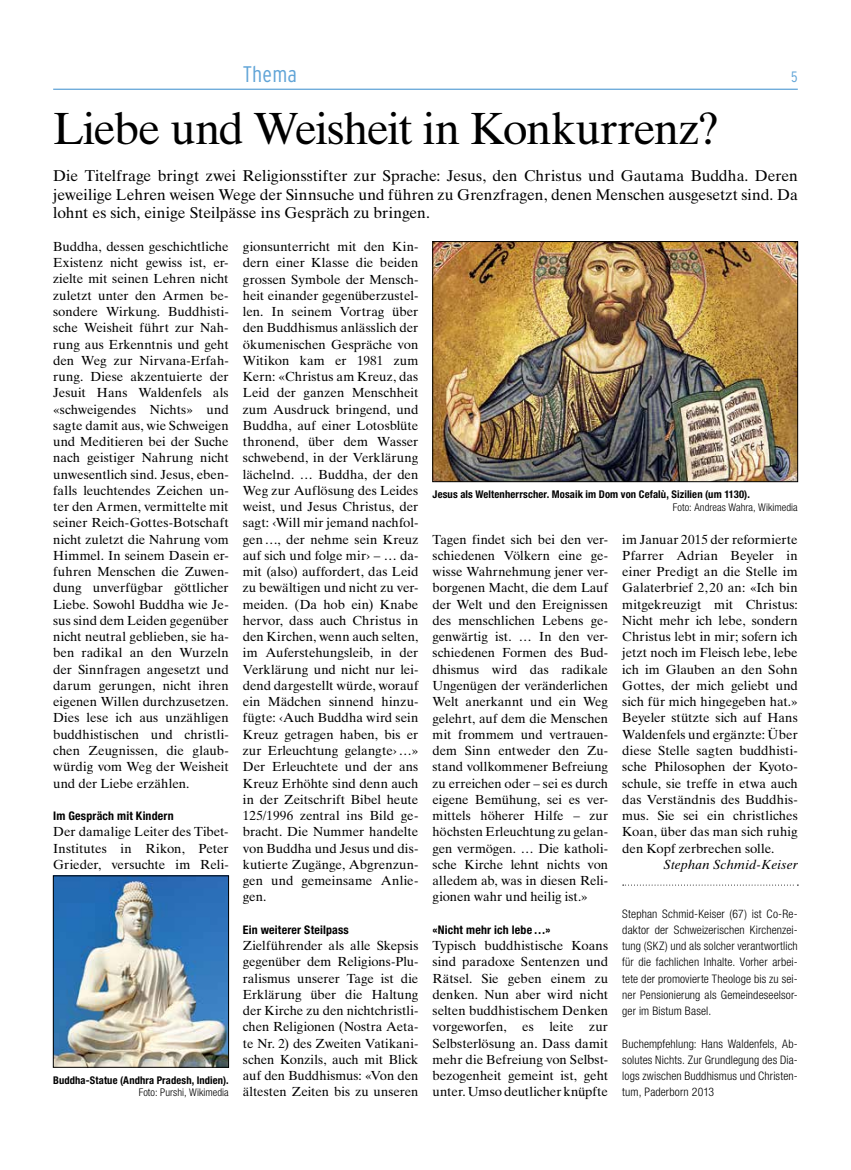
<style>
.page{position:relative;width:851px;height:1170px;background:#fff}
.page>*{position:absolute;margin:0;border:0;box-sizing:border-box;transform-origin:0 0}
.t1{font:45px "Times Ten LT Std";letter-spacing:-.035em;color:#000}
.t2{font:300 condensed 22.5px "Interstate";letter-spacing:.01em;color:#60a4d7}
.t3{font:15.62px/18.8px "Times Ten LT Std";letter-spacing:-.005em;color:#000;text-align:justify}
.t4{font:300 condensed 15px "Interstate";color:#60a4d7}
.t5{font:13.12px/16.2px "Times Ten LT Std";letter-spacing:-.005em;color:#000;text-align:justify}
.t6{font:italic 13.12px "Times Ten LT Std";letter-spacing:.015em;color:#000}
.t7{font:700 condensed 11.88px "Helvetica Neue LT Std";letter-spacing:.015em;color:#000}
.t8{font:300 condensed 11.75px/16.2px "Helvetica Neue LT Std";letter-spacing:.01em;color:#000;text-align:justify}
.t9{font:700 condensed 10.62px "Helvetica Neue LT Std";letter-spacing:.01em;color:#000}
.t10{font:300 condensed 10.62px "Helvetica Neue LT Std";letter-spacing:.005em;color:#000}
</style>
<div class="page">
<hr style="left:53px;top:89px;width:744px;height:1px;background:#60a4d7">
<img style="left:434px;top:243px;width:361px;height:237px">
<div style="left:432px;top:241px;width:365px;height:241px;border:1px solid #000"></div>
<svg style="left:622px;top:884px;width:176px;height:1px"></svg>
<img style="left:55px;top:877px;width:172px;height:188px">
<div style="left:53px;top:875px;width:176px;height:192px;border:1px solid #000"></div>
<h2 class="t2" style="left:243px;top:62px;width:56px">Thema</h2>
<p class="t4" style="left:791px;top:68px;width:8px">5</p>
<h1 class="t1" style="left:53px;top:102px;width:667px">Liebe und Weisheit in Konkurrenz?</h1>
<p class="t3" style="left:53px;top:166px;width:746px">Die Titelfrage bringt zwei Religionsstifter zur Sprache: Jesus, den Christus und Gautama Buddha. Deren jeweilige Lehren weisen Wege der Sinnsuche und führen zu Grenzfragen, denen Menschen ausgesetzt sind. Da lohnt es sich, einige Steilpässe ins Gespräch zu bringen.</p>
<p class="t5" style="left:53px;top:238px;width:177px">Buddha, dessen geschichtliche Existenz nicht gewiss ist, er&shy;zielte mit seinen Lehren nicht zuletzt unter den Armen be&shy;sondere Wirkung. Buddhisti&shy;sche Weisheit führt zur Nah&shy;rung aus Erkenntnis und geht den Weg zur Nirvana-Erfah&shy;rung. Diese akzentuierte der Jesuit Hans Waldenfels als «schweigendes Nichts» und sagte damit aus, wie Schweigen und Meditieren bei der Suche nach geistiger Nahrung nicht unwesentlich sind. Jesus, eben&shy;falls leuchtendes Zeichen un&shy;ter den Armen, vermittelte mit seiner Reich-Gottes-Botschaft nicht zuletzt die Nahrung vom Himmel. In seinem Dasein er&shy;fuhren Menschen die Zuwen&shy;dung unverfügbar göttlicher Liebe. Sowohl Buddha wie Je&shy;sus sind dem Leiden gegenüber nicht neutral geblieben, sie ha&shy;ben radikal an den Wurzeln der Sinnfragen angesetzt und darum gerungen, nicht ihren eigenen Willen durchzusetzen.<br>Dies lese ich aus unzähligen buddhistischen und christli&shy;chen Zeugnissen, die glaub&shy;würdig vom Weg der Weisheit und der Liebe erzählen.</p>
<p class="t7" style="left:53px;top:808px;width:122px">Im Gespräch mit Kindern</p>
<p class="t5" style="left:53px;top:823px;width:177px">Der damalige Leiter des Tibet-Institutes in Rikon, Peter Grieder, versuchte im Reli-</p>
<p class="t9" style="left:53px;top:1073px;width:177px">Buddha-Statue (Andhra Pradesh, Indien).</p>
<p class="t10" style="left:139px;top:1086px;width:91px">Foto: Purshi, Wikimedia</p>
<p class="t5" style="left:243px;top:238px;width:177px">gionsunterricht mit den Kin&shy;dern einer Klasse die beiden grossen Symbole der Mensch&shy;heit einander gegenüberzustel&shy;len. In seinem Vortrag über den Buddhismus anlässlich der ökumenischen Gespräche von Witikon kam er 1981 zum Kern: «Christus am Kreuz, das Leid der ganzen Menschheit zum Ausdruck bringend, und Buddha, auf einer Lotosblüte thronend, über dem Wasser schwebend, in der Verklärung lächelnd. … Buddha, der den Weg zur Auflösung des Leides weist, und Jesus Christus, der sagt: ‹Will mir jemand nachfol&shy;gen…, der nehme sein Kreuz auf sich und folge mir› – … da&shy;mit (also) auffordert, das Leid zu bewältigen und nicht zu ver&shy;meiden. (Da hob ein) Knabe hervor, dass auch Christus in den Kirchen, wenn auch selten, im Auferstehungsleib, in der Verklärung und nicht nur lei&shy;dend dargestellt würde, worauf ein Mädchen sinnend hinzu&shy;fügte: ‹Auch Buddha wird sein Kreuz getragen haben, bis er zur Erleuchtung gelangte›…» Der Erleuchtete und der ans Kreuz Erhöhte sind denn auch in der Zeitschrift Bibel heute 125/1996 zentral ins Bild ge&shy;bracht. Die Nummer handelte von Buddha und Jesus und dis&shy;kutierte Zugänge, Abgrenzun&shy;gen und gemeinsame Anlie&shy;gen.</p>
<p class="t7" style="left:243px;top:922px;width:107px">Ein weiterer Steilpass</p>
<p class="t5" style="left:243px;top:937px;width:177px">Zielführender als alle Skepsis gegenüber dem Religions-Plu&shy;ralismus unserer Tage ist die Erklärung über die Haltung der Kirche zu den nichtchristli&shy;chen Religionen (Nostra Aeta&shy;te Nr. 2) des Zweiten Vatikani&shy;schen Konzils, auch mit Blick auf den Buddhismus: «Von den ältesten Zeiten bis zu unseren</p>
<p class="t9" style="left:432px;top:488px;width:319px">Jesus als Weltenherrscher. Mosaik im Dom von Cefalù, Sizilien (um 1130).</p>
<p class="t10" style="left:672px;top:501px;width:126px">Foto: Andreas Wahra, Wikimedia</p>
<p class="t5" style="left:432px;top:531px;width:177px">Tagen findet sich bei den ver&shy;schiedenen Völkern eine ge&shy;wisse Wahrnehmung jener ver&shy;borgenen Macht, die dem Lauf der Welt und den Ereignissen des menschlichen Lebens ge&shy;genwärtig ist. … In den ver&shy;schiedenen Formen des Bud&shy;dhismus wird das radikale Ungenügen der veränderlichen Welt anerkannt und ein Weg gelehrt, auf dem die Menschen mit frommem und vertrauen&shy;dem Sinn entweder den Zu&shy;stand vollkommener Befreiung zu erreichen oder – sei es durch eigene Bemühung, sei es ver&shy;mittels höherer Hilfe – zur höchsten Erleuchtung zu gelan&shy;gen vermögen. … Die katholi&shy;sche Kirche lehnt nichts von alledem ab, was in diesen Reli&shy;gionen wahr und heilig ist.»</p>
<p class="t7" style="left:432px;top:922px;width:119px">«Nicht mehr ich lebe…»</p>
<p class="t5" style="left:432px;top:937px;width:177px">Typisch buddhistische Koans sind paradoxe Sentenzen und Rätsel. Sie geben einem zu denken. Nun aber wird nicht selten buddhistischem Denken vorgeworfen, es leite zur Selbsterlösung an. Dass damit mehr die Befreiung von Selbst&shy;bezogenheit gemeint ist, geht unter. Umso deutlicher knüpfte</p>
<p class="t5" style="left:622px;top:531px;width:177px">im Januar 2015 der reformierte Pfarrer Adrian Beyeler in einer Predigt an die Stelle im Galaterbrief 2,20 an: «Ich bin mitgekreuzigt mit Christus:<br>Nicht mehr ich lebe, sondern Christus lebt in mir; sofern ich jetzt noch im Fleisch lebe, lebe ich im Glauben an den Sohn Gottes, der mich geliebt und sich für mich hingegeben hat.» Beyeler stützte sich auf Hans Waldenfels und ergänzte: Über diese Stelle sagten buddhisti&shy;sche Philosophen der Kyoto&shy;schule, sie treffe in etwa auch das Verständnis des Buddhis&shy;mus. Sie sei ein christliches Koan, über das man sich ruhig den Kopf zerbrechen solle.</p>
<p class="t6" style="left:663px;top:856px;width:136px">Stephan Schmid-Keiser</p>
<p class="t8" style="left:622px;top:905px;width:177px">Stephan Schmid-Keiser (67) ist Co-Re&shy;daktor der Schweizerischen Kirchenzei&shy;tung (SKZ) und als solcher verantwortlich für die fachlichen Inhalte. Vorher arbei&shy;tete der promovierte Theologe bis zu sei&shy;ner Pensionierung als Gemeindeseelsor&shy;ger im Bistum Basel.</p>
<p class="t8" style="left:622px;top:1035px;width:177px">Buchempfehlung: Hans Waldenfels, Ab&shy;solutes Nichts. Zur Grundlegung des Dia&shy;logs zwischen Buddhismus und Christen&shy;tum, Paderborn 2013</p>
</div>
